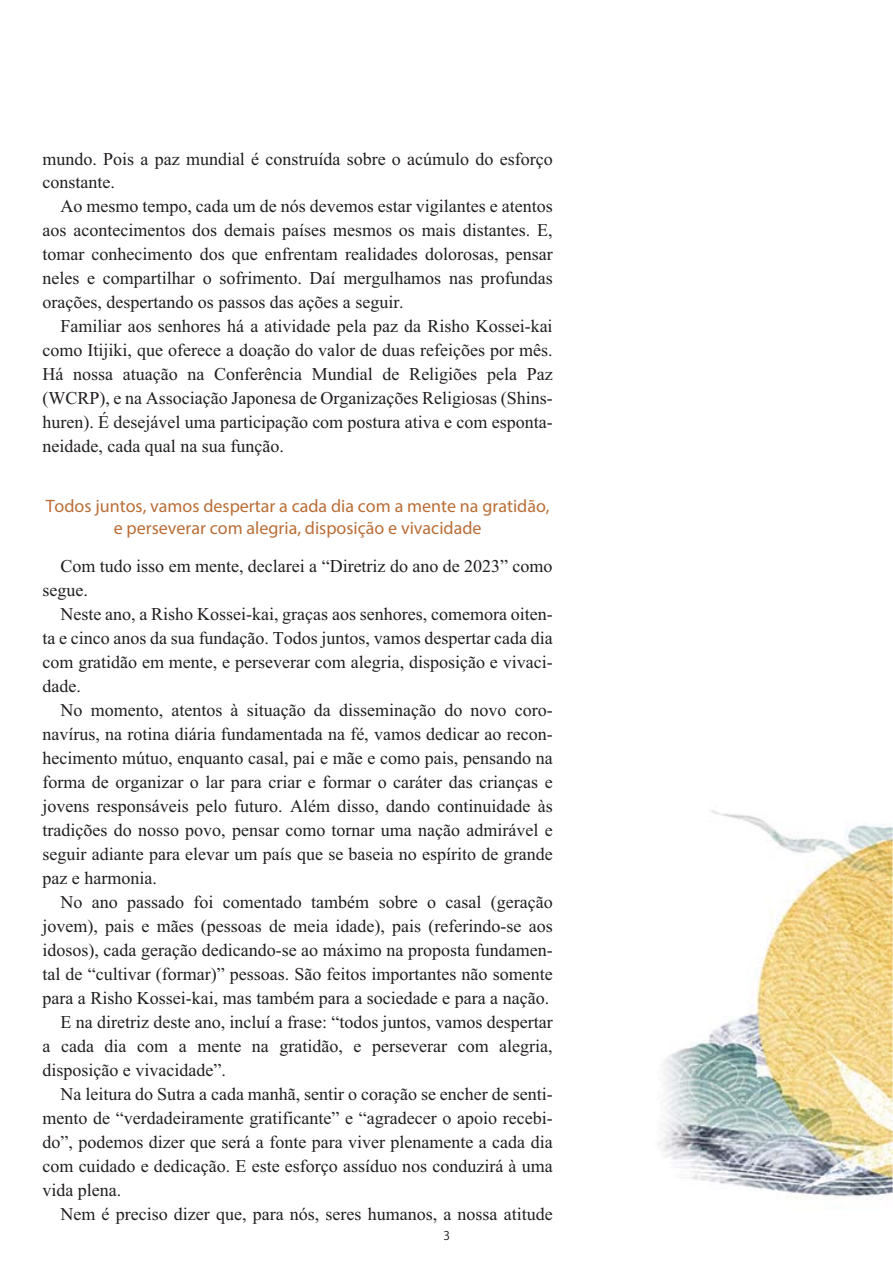
<style>
.page{position:relative;width:893px;height:1263px;background:#fff}
.page>*{position:absolute;margin:0;border:0;box-sizing:border-box;transform-origin:0 0}
.t1{font:18px/24px "Times New Roman";color:#221e1f;text-align:justify}
.t2{font:700 18px/22.5px "Optima";color:#ba6e37;text-align:center}
.t3{font:12px "Ryumin Pro Light 90 msp RKSJ H";color:#221e1f}
</style>
<div class="page">
<img style="left:700px;top:810px;width:192px;height:390px">
<img style="left:658px;top:1042px;width:42px;height:138px">
<p class="t1" style="left:43px;top:148px;width:512px">mundo. Pois a paz mundial é construída sobre o acúmulo do esforço constante.</p>
<p class="t1" style="left:43px;top:196px;width:512px;text-indent:18px">Ao mesmo tempo, cada um de nós devemos estar vigilantes e atentos aos acontecimentos dos demais países mesmos os mais distantes. E, tomar conhecimento dos que enfrentam realidades dolorosas, pensar neles e compartilhar o sofrimento. Daí mergulhamos nas profundas orações, despertando os passos das ações a seguir.</p>
<p class="t1" style="left:43px;top:316px;width:512px;text-indent:18px">Familiar aos senhores há a atividade pela paz da Risho Kossei-kai como Itijiki, que oferece a doação do valor de duas refeições por mês.<br>Há nossa atuação na Conferência Mundial de Religiões pela Paz (WCRP), e na Associação Japonesa de Organizações Religiosas (Shins&shy;huren). É desejável uma participação com postura ativa e com esponta&shy;neidade, cada qual na sua função.</p>
<p class="t2" style="left:46px;top:496px;width:505px">Todos juntos, vamos despertar a cada dia com a mente na gratidão, e perseverar com alegria, disposição e vivacidade</p>
<p class="t1" style="left:43px;top:556px;width:511px;text-indent:18px">Com tudo isso em mente, declarei a “Diretriz do ano de 2023” como segue.</p>
<p class="t1" style="left:43px;top:604px;width:512px;text-indent:18px">Neste ano, a Risho Kossei-kai, graças aos senhores, comemora oiten&shy;ta e cinco anos da sua fundação. Todos juntos, vamos despertar cada dia com gratidão em mente, e perseverar com alegria, disposição e vivaci&shy;dade.</p>
<p class="t1" style="left:43px;top:700px;width:512px;text-indent:18px">No momento, atentos à situação da disseminação do novo coro&shy;navírus, na rotina diária fundamentada na fé, vamos dedicar ao recon&shy;hecimento mútuo, enquanto casal, pai e mãe e como pais, pensando na forma de organizar o lar para criar e formar o caráter das crianças e jovens responsáveis pelo futuro. Além disso, dando continuidade às tradições do nosso povo, pensar como tornar uma nação admirável e seguir adiante para elevar um país que se baseia no espírito de grande paz e harmonia.</p>
<p class="t1" style="left:60px;top:892px;width:494px">No ano passado foi comentado também sobre o casal (geração</p>
<p class="t1" style="left:43px;top:916px;width:512px">jovem), pais e mães (pessoas de meia idade), pais (referindo-se aos</p>
<p class="t1" style="left:43px;top:940px;width:512px">idosos), cada geração dedicando-se ao máximo na proposta fundamen-</p>
<p class="t1" style="left:43px;top:964px;width:512px">tal de “cultivar (formar)” pessoas. São feitos importantes não somente</p>
<p class="t1" style="left:43px;top:988px;width:508px">para a Risho Kossei-kai, mas também para a sociedade e para a nação.</p>
<p class="t1" style="left:60px;top:1012px;width:494px">E na diretriz deste ano, incluí a frase: “todos juntos, vamos despertar</p>
<p class="t1" style="left:43px;top:1036px;width:512px">a cada dia com a mente na gratidão, e perseverar com alegria,</p>
<p class="t1" style="left:43px;top:1060px;width:185px">disposição e vivacidade”.</p>
<p class="t1" style="left:60px;top:1084px;width:494px">Na leitura do Sutra a cada manhã, sentir o coração se encher de senti-</p>
<p class="t1" style="left:43px;top:1108px;width:512px">mento de “verdadeiramente gratificante” e “agradecer o apoio recebi-</p>
<p class="t1" style="left:43px;top:1132px;width:512px">do”, podemos dizer que será a fonte para viver plenamente a cada dia</p>
<p class="t1" style="left:43px;top:1156px;width:512px">com cuidado e dedicação. E este esforço assíduo nos conduzirá à uma</p>
<p class="t1" style="left:43px;top:1180px;width:80px">vida plena.</p>
<p class="t1" style="left:60px;top:1204px;width:494px">Nem é preciso dizer que, para nós, seres humanos, a nossa atitude</p>
<p class="t3" style="left:443px;top:1231px;width:8px">3</p>
</div>
